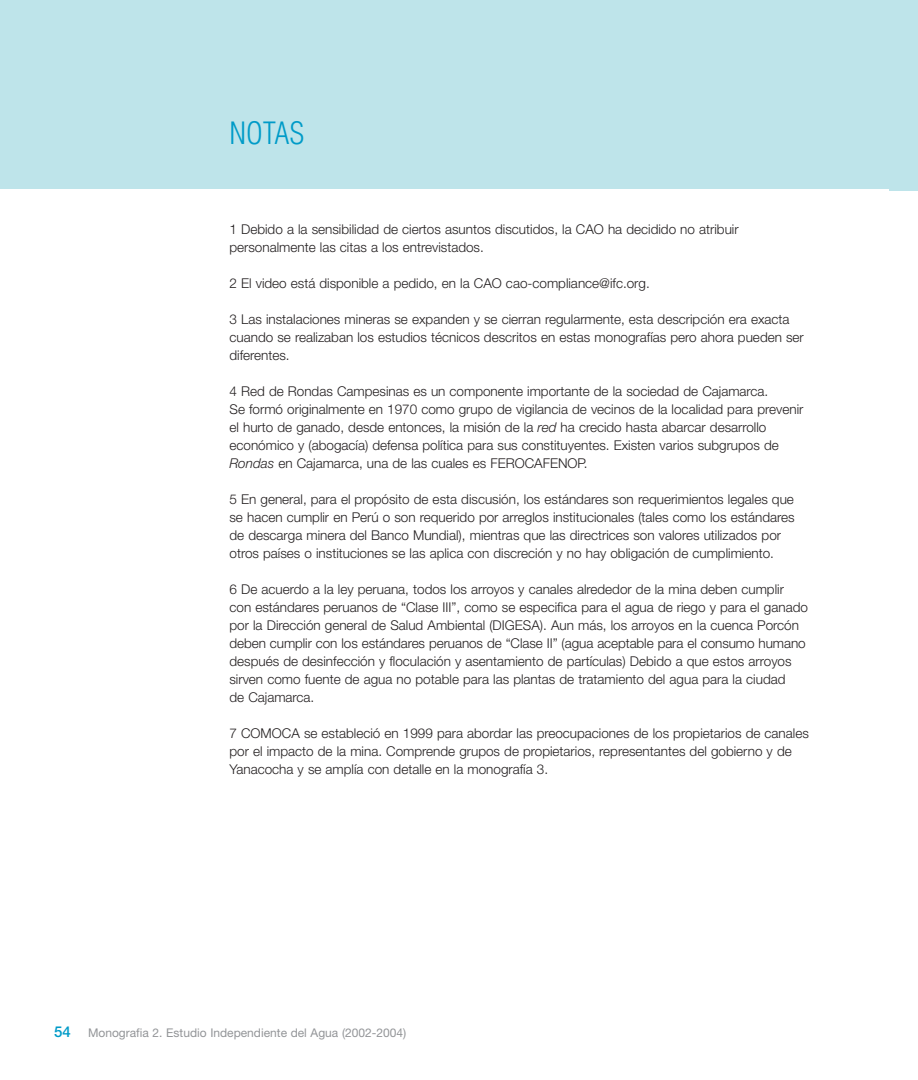
<style>
.page{position:relative;width:918px;height:1080px;background:#fff}
.page>*{position:absolute;margin:0;border:0;box-sizing:border-box;transform-origin:0 0}
.t1{font:300 condensed 30px "Helvetica";color:#009bc8}
.t2{font:300 13.5px/18px "Helvetica Neue";color:#231f20}
.t3{font:12px "Helvetica Neue";color:#939598}
.s1{font-style:italic}
.s2{font-weight:500;font-size:15px;color:#009bc8}
</style>
<div class="page">
<div style="left:0;top:0;width:918px;height:189px;background:#bee4ea"></div>
<h1 class="t1" style="left:230px;top:116px;width:77px">NOTAS</h1>
<p class="t2" style="left:229px;top:221px;width:511px">1 Debido a la sensibilidad de ciertos asuntos discutidos, la CAO ha decidido no atribuir personalmente las citas a los entrevistados.</p>
<p class="t2" style="left:229px;top:275px;width:422px">2 El video está disponible a pedido, en la CAO cao-compliance@ifc.org.</p>
<p class="t2" style="left:229px;top:311px;width:576px">3 Las instalaciones mineras se expanden y se cierran regularmente, esta descripción era exacta cuando se realizaban los estudios técnicos descritos en estas monografías pero ahora pueden ser diferentes.</p>
<p class="t2" style="left:229px;top:383px;width:575px">4 Red de Rondas Campesinas es un componente importante de la sociedad de Cajamarca.<br>Se formó originalmente en 1970 como grupo de vigilancia de vecinos de la localidad para prevenir el hurto de ganado, desde entonces, la misión de la <span class="s1">red</span> ha crecido hasta abarcar desarrollo económico y (abogacía) defensa política para sus constituyentes. Existen varios subgrupos de <span class="s1">Rondas</span> en Cajamarca, una de las cuales es FEROCAFENOP.</p>
<p class="t2" style="left:229px;top:491px;width:567px">5 En general, para el propósito de esta discusión, los estándares son requerimientos legales que se hacen cumplir en Perú o son requerido por arreglos institucionales (tales como los estándares de descarga minera del Banco Mundial), mientras que las directrices son valores utilizados por otros países o instituciones se las aplica con discreción y no hay obligación de cumplimiento.</p>
<p class="t2" style="left:229px;top:581px;width:580px">6 De acuerdo a la ley peruana, todos los arroyos y canales alrededor de la mina deben cumplir con estándares peruanos de “Clase III”, como se especifica para el agua de riego y para el ganado por la Dirección general de Salud Ambiental (DIGESA). Aun más, los arroyos en la cuenca Porcón deben cumplir con los estándares peruanos de “Clase II” (agua aceptable para el consumo humano después de desinfección y floculación y asentamiento de partículas) Debido a que estos arroyos sirven como fuente de agua no potable para las plantas de tratamiento del agua para la ciudad<br>de Cajamarca.</p>
<p class="t2" style="left:230px;top:725px;width:581px">7 COMOCA se estableció en 1999 para abordar las preocupaciones de los propietarios de canales por el impacto de la mina. Comprende grupos de propietarios, representantes del gobierno y de<br>Yanacocha y se amplía con detalle en la monografía 3.</p>
<p class="t3" style="left:54px;top:1028px;width:354px"><span class="s2">54</span> Monografia 2. Estudio Independiente del Agua (2002-2004)</p>
</div>
